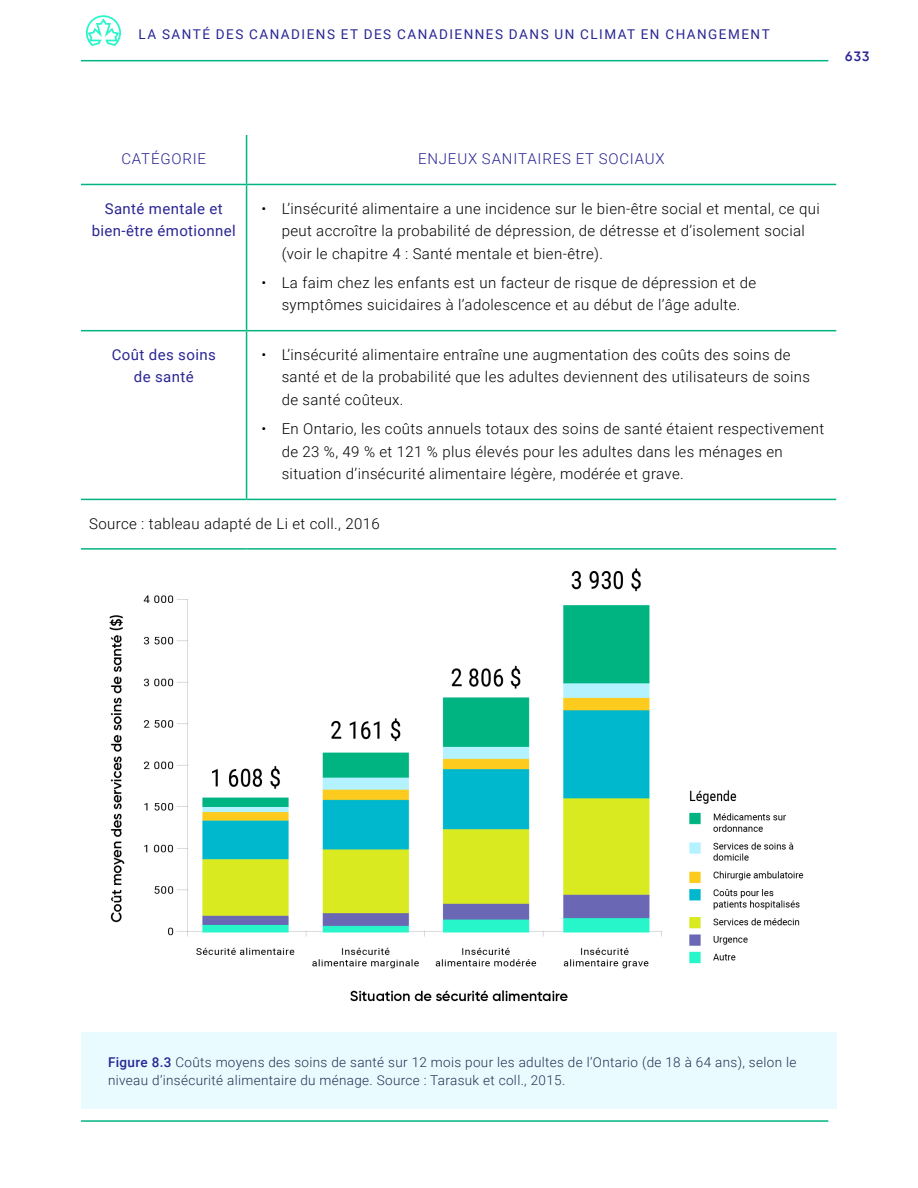
<style>
.page{position:relative;width:918px;height:1188px;background:#fff}
.page>*{position:absolute;margin:0;border:0;box-sizing:border-box;transform-origin:0 0}
.t1{font:300 15px/22.5px "Roboto";letter-spacing:.025em;color:#000}
.Table_Side_Head{font:15px/22.5px "Roboto";letter-spacing:.025em;color:#2a2594;text-align:center}
.Table_Heading{font:300 15px "Roboto";letter-spacing:.055em;color:#2a2594}
.Figure_Caption{font:300 13.5px/18px "Roboto";letter-spacing:.025em;color:#252f52}
.t2{font:13.5px "Roboto";letter-spacing:.11em;color:#292694}
.t3{font:600 13.5px "Gilroy";color:#2a2594}
.s1{font-weight:500;color:#2a2594}
</style>
<div class="page">
<hr style="left:81px;top:1120px;width:747px;height:2px;background:#00b582">
<hr style="left:81px;top:60px;width:747px;height:1px;background:#00b582">
<svg style="left:86px;top:15px;width:35px;height:31px"></svg>
<div style="left:81px;top:1033px;width:756px;height:76px;background:#e9fbff"></div>
<hr style="left:246px;top:135px;width:1px;height:49px;background:#00b582">
<hr style="left:81px;top:184px;width:166px;height:1px;background:#00b582">
<hr style="left:247px;top:184px;width:589px;height:1px;background:#00b582">
<hr style="left:246px;top:185px;width:1px;height:145px;background:#00b582">
<hr style="left:81px;top:330px;width:166px;height:1px;background:#00b582">
<hr style="left:247px;top:330px;width:589px;height:1px;background:#00b582">
<hr style="left:246px;top:331px;width:1px;height:168px;background:#00b582">
<hr style="left:81px;top:499px;width:166px;height:1px;background:#00b582">
<hr style="left:247px;top:499px;width:589px;height:1px;background:#00b582">
<hr style="left:81px;top:548px;width:166px;height:2px;background:#00b582">
<hr style="left:247px;top:548px;width:589px;height:2px;background:#00b582">
<img style="left:109px;top:568px;width:695px;height:434px">
<p class="t2" style="left:138px;top:25px;width:633px">LA SANTÉ DES CANADIENS ET DES CANADIENNES DANS UN CLIMAT EN CHANGEMENT</p>
<p class="t3" style="left:845px;top:48px;width:26px">633</p>
<p class="Table_Heading" style="left:121px;top:148px;width:86px">CATÉGORIE</p>
<p class="Table_Heading" style="left:418px;top:148px;width:248px">ENJEUX SANITAIRES ET SOCIAUX</p>
<p class="Table_Side_Head" style="left:92px;top:197px;width:146px">Santé mentale et bien-être émotionnel</p>
<p class="t1" style="left:282px;top:197px;width:540px;text-indent:-20px">• L’insécurité alimentaire a une incidence sur le bien-être social et mental, ce qui peut accroître la probabilité de dépression, de détresse et d’isolement social (voir le chapitre 4 : Santé mentale et bien-être).</p>
<p class="t1" style="left:261px;top:271px;width:496px;text-align:center">• La faim chez les enfants est un facteur de risque de dépression et de symptômes suicidaires à l’adolescence et au début de l’âge adulte.</p>
<p class="Table_Side_Head" style="left:112px;top:343px;width:105px">Coût des soins de santé</p>
<p class="t1" style="left:282px;top:343px;width:530px;text-indent:-20px">• L’insécurité alimentaire entraîne une augmentation des coûts des soins de santé et de la probabilité que les adultes deviennent des utilisateurs de soins de santé coûteux.</p>
<p class="t1" style="left:282px;top:417px;width:544px;text-indent:-20px">• En Ontario, les coûts annuels totaux des soins de santé étaient respectivement de 23 %, 49 % et 121 % plus élevés pour les adultes dans les ménages en situation d’insécurité alimentaire légère, modérée et grave.</p>
<p class="t1" style="left:89px;top:511px;width:292px">Source : tableau adapté de Li et coll., 2016</p>
<p class="Figure_Caption" style="left:108px;top:1053px;width:690px"><span class="s1">Figure 8.3</span> Coûts moyens des soins de santé sur 12 mois pour les adultes de l’Ontario (de 18 à 64 ans), selon le niveau d’insécurité alimentaire du ménage. Source : Tarasuk et coll., 2015.</p>
</div>
